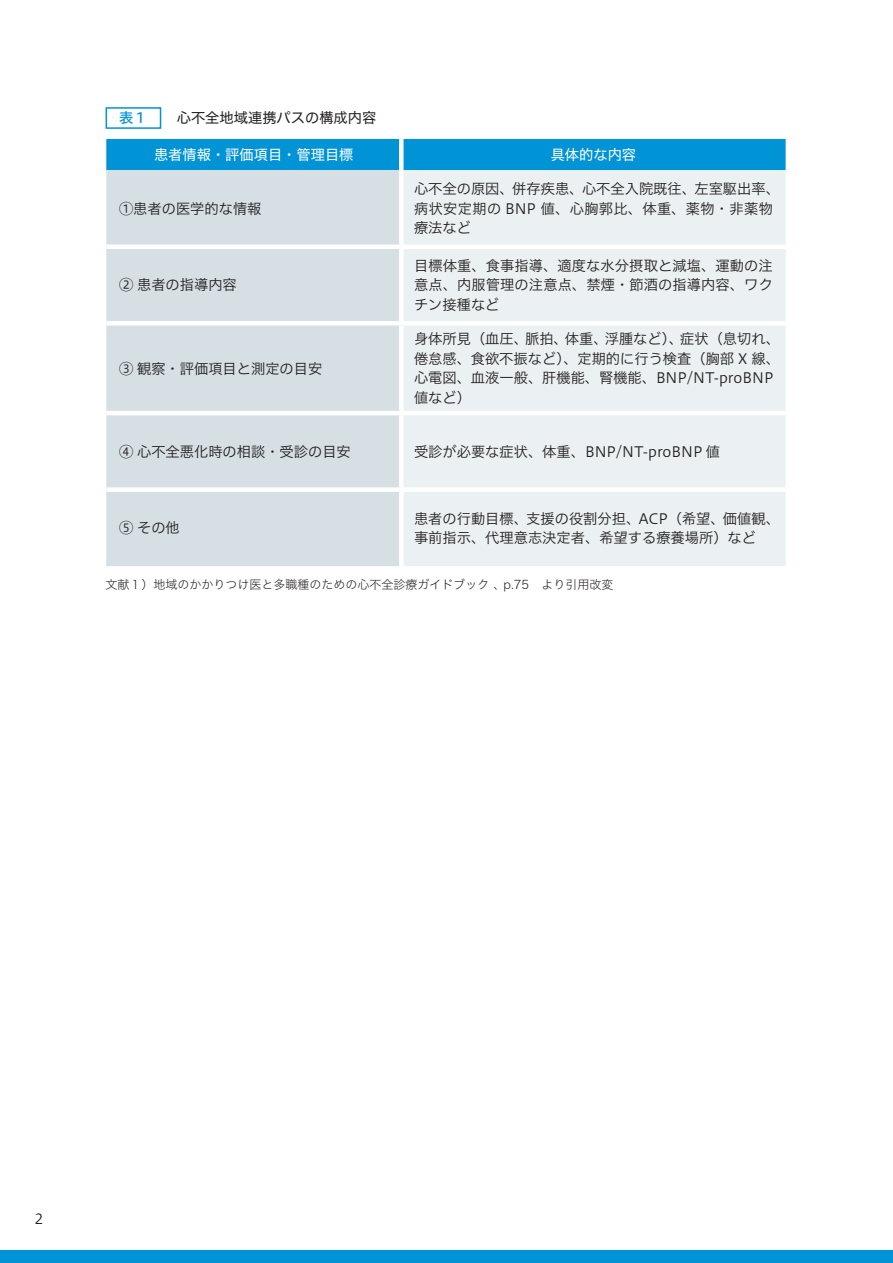
<style>
.page{position:relative;width:893px;height:1263px;background:#fff}
.page>*{position:absolute;margin:0;border:0;box-sizing:border-box;transform-origin:0 0}
.t1{font:14.25px/19.5px "Hiragino UD Sans F Std W3";color:#231f20}
.t2{font:14.25px "Hiragino UD Sans F Std W4";color:#fff}
.t3{font:14.25px "Hiragino UD Sans F Std W4";color:#231f20}
.t4{font:14.25px "Hiragino UD Sans F Std W5";color:#0093d5}
.t5{font:13.8px "Hiragino UD Sans F Std W3";color:#231f20}
.t6{font:12px "Hira Kaku Pro N W2";color:#231f20}
</style>
<div class="page">
<div style="left:0;top:1250px;width:893px;height:13px;background:#0093d5"></div>
<div style="left:106px;top:139px;width:680px;height:31px;background:#0093d5"></div>
<div style="left:106px;top:170px;width:293px;height:396px;background:#d6dfe3"></div>
<div style="left:404px;top:170px;width:382px;height:396px;background:#ebf0f2"></div>
<div style="left:106px;top:244px;width:295px;height:5px;background:#fff"></div>
<div style="left:401px;top:244px;width:385px;height:5px;background:#fff"></div>
<div style="left:106px;top:321px;width:295px;height:5px;background:#fff"></div>
<div style="left:401px;top:321px;width:385px;height:5px;background:#fff"></div>
<hr style="left:106px;top:411px;width:295px;height:4px;background:#fff">
<hr style="left:401px;top:411px;width:385px;height:4px;background:#fff">
<div style="left:106px;top:487px;width:295px;height:5px;background:#fff"></div>
<div style="left:401px;top:487px;width:385px;height:5px;background:#fff"></div>
<div style="left:399px;top:139px;width:5px;height:31px;background:#fff"></div>
<div style="left:106px;top:107px;width:55px;height:22px;border:2px solid #0093d5"></div>
<p class="t4" style="left:119px;top:107px;width:30px">表１</p>
<p class="t3" style="left:177px;top:107px;width:201px">心不全地域連携パスの構成内容</p>
<p class="t2" style="left:154px;top:144px;width:201px">患者情報・評価項目・管理目標</p>
<p class="t2" style="left:551px;top:144px;width:87px">具体的な内容</p>
<p class="t1" style="left:119px;top:198px;width:144px">①患者の医学的な情報</p>
<p class="t1" style="left:119px;top:274px;width:119px">② 患者の指導内容</p>
<p class="t1" style="left:119px;top:358px;width:205px">③ 観察・評価項目と測定の目安</p>
<p class="t1" style="left:414px;top:178px;width:367px">心不全の原因、併存疾患、心不全入院既往、左室駆出率、病状安定期の BNP 値、心胸郭比、体重、薬物・非薬物療法など</p>
<p class="t1" style="left:414px;top:255px;width:360px;text-align:justify">目標体重、食事指導、適度な水分摂取と減塩、運動の注意点、内服管理の注意点、禁煙・節酒の指導内容、ワクチン接種など</p>
<p class="t1" style="left:414px;top:328px;width:367px">身体所見（血圧、脈拍、体重、浮腫など）、症状（息切れ、倦怠感、食欲不振など）、定期的に行う検査（胸部 X 線、心電図、血液一般、肝機能、腎機能、BNP/NT-proBNP値など）</p>
<p class="t1" style="left:119px;top:441px;width:233px">④ 心不全悪化時の相談・受診の目安</p>
<p class="t1" style="left:414px;top:441px;width:307px">受診が必要な症状、体重、BNP/NT-proBNP 値</p>
<p class="t1" style="left:119px;top:517px;width:62px">⑤ その他</p>
<p class="t1" style="left:414px;top:508px;width:367px">患者の行動目標、支援の役割分担、ACP（希望、価値観、事前指示、代理意志決定者、希望する療養場所）など</p>
<p class="t6" style="left:106px;top:573px;width:509px">文献１）地域のかかりつけ医と多職種のための心不全診療ガイドブック 、p.75　より引用改変</p>
<p class="t5" style="left:35px;top:1208px;width:10px">2</p>
</div>
